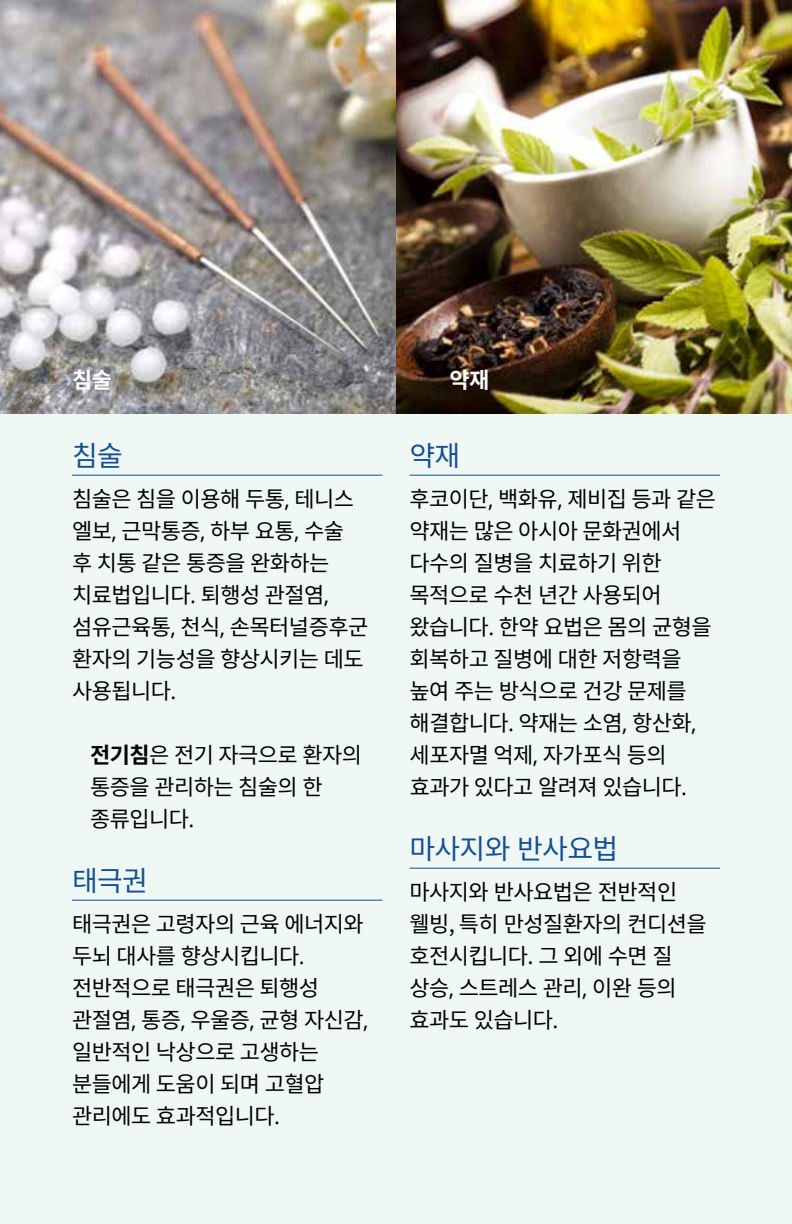
<style>
.page{position:relative;width:792px;height:1224px;background:#fff}
.page>*{position:absolute;margin:0;border:0;box-sizing:border-box;transform-origin:0 0}
.t1{font:28px "Noto Sans CJ Kkr";letter-spacing:-.025em;color:#145091}
.t2{font:22px/32px "Noto Sans CJ Kkr";letter-spacing:-.025em;color:#000}
.t3{font:700 22px "Noto Sans CJ Kkr";color:#fff}
.s1{font-family:"Open Sans"}
.s2{font-weight:700}
</style>
<div class="page">
<div style="left:0;top:387px;width:792px;height:837px;background:#eff8f5"></div>
<img style="left:0;top:0;width:792px;height:414px">
<hr style="left:72px;top:475px;width:310px;height:1px;background:#145091">
<hr style="left:72px;top:900px;width:310px;height:1px;background:#145091">
<hr style="left:410px;top:475px;width:310px;height:1px;background:#145091">
<hr style="left:410px;top:868px;width:310px;height:1px;background:#145091">
<p class="t3" style="left:72px;top:367px;width:41px">침술</p>
<p class="t3" style="left:450px;top:367px;width:41px">약재</p>
<p class="t1" style="left:72px;top:440px;width:52px">침술</p>
<p class="t2" style="left:72px;top:483px;width:298px">침술은 침을 이용해 두통<span class="s1">,</span> 테니스 엘보<span class="s1">,</span> 근막통증<span class="s1">,</span> 하부 요통<span class="s1">,</span> 수술 후 치통 같은 통증을 완화하는 치료법입니다<span class="s1">.</span> 퇴행성 관절염<span class="s1">, </span>섬유근육통<span class="s1">,</span> 천식<span class="s1">,</span> 손목터널증후군 환자의 기능성을 향상시키는 데도 사용됩니다<span class="s1">.</span></p>
<p class="t2" style="left:90px;top:739px;width:274px"><span class="s2">전기침</span>은 전기 자극으로 환자의 통증을 관리하는 침술의 한 종류입니다<span class="s1">.</span></p>
<p class="t1" style="left:72px;top:865px;width:77px">태극권</p>
<p class="t2" style="left:72px;top:908px;width:298px">태극권은 고령자의 근육 에너지와 두뇌 대사를 향상시킵니다<span class="s1">. </span>전반적으로 태극권은 퇴행성 관절염<span class="s1">,</span> 통증<span class="s1">,</span> 우울증<span class="s1">,</span> 균형 자신감<span class="s1">, </span>일반적인 낙상으로 고생하는 분들에게 도움이 되며 고혈압 관리에도 효과적입니다<span class="s1">.</span></p>
<p class="t1" style="left:410px;top:440px;width:52px">약재</p>
<p class="t2" style="left:410px;top:483px;width:308px">후코이단<span class="s1">,</span> 백화유<span class="s1">,</span> 제비집 등과 같은 약재는 많은 아시아 문화권에서 다수의 질병을 치료하기 위한 목적으로 수천 년간 사용되어 왔습니다<span class="s1">.</span> 한약 요법은 몸의 균형을 회복하고 질병에 대한 저항력을 높여 주는 방식으로 건강 문제를 해결합니다<span class="s1">.</span> 약재는 소염<span class="s1">,</span> 항산화<span class="s1">, </span>세포자멸 억제<span class="s1">,</span> 자가포식 등의 효과가 있다고 알려져 있습니다<span class="s1">.</span></p>
<p class="t1" style="left:410px;top:833px;width:210px">마사지와 반사요법</p>
<p class="t2" style="left:410px;top:876px;width:299px">마사지와 반사요법은 전반적인 웰빙, 특히 만성질환자의 컨디션을 호전시킵니다. 그 외에 수면 질 상승<span class="s1">,</span> 스트레스 관리<span class="s1">,</span> 이완 등의 효과도 있습니다<span class="s1">.</span></p>
</div>
